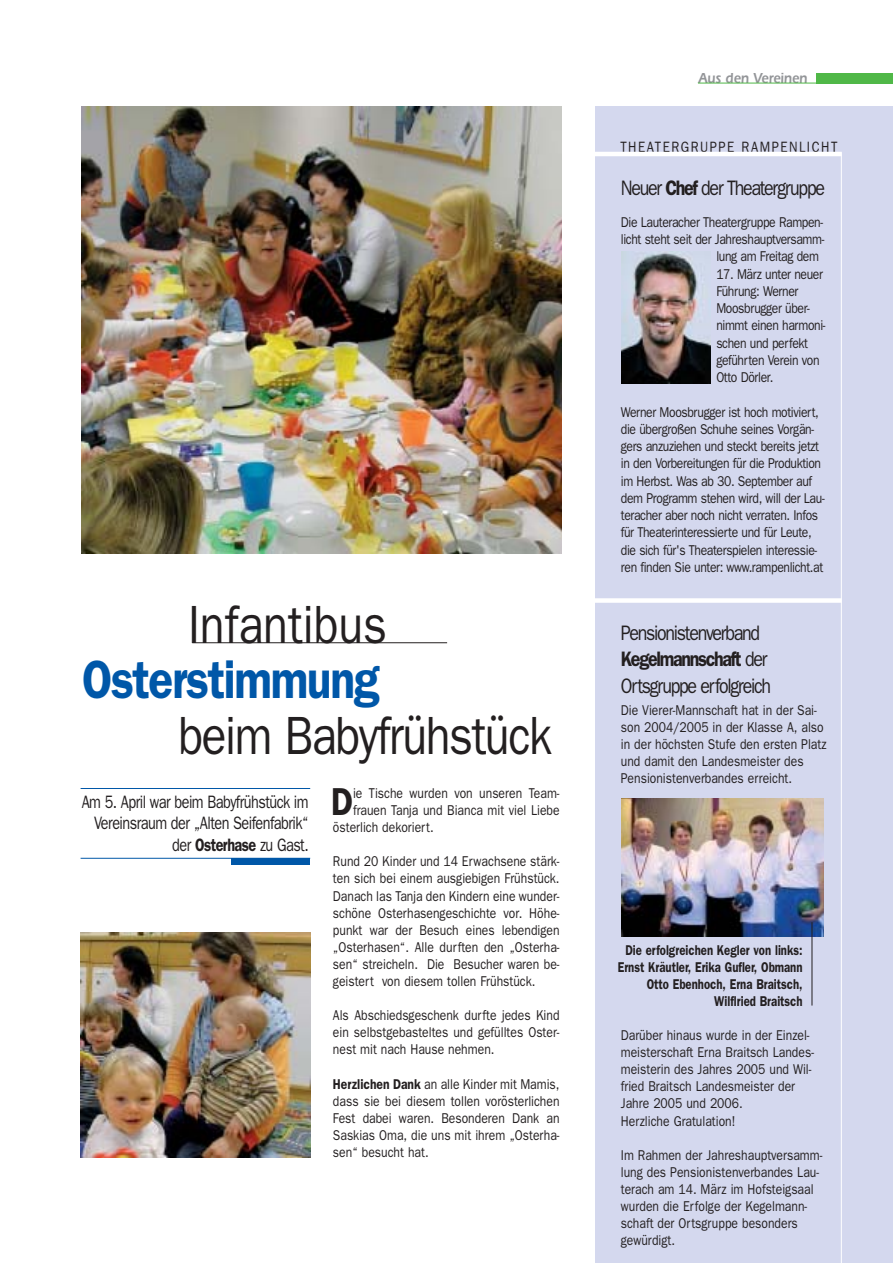
<style>
.page{position:relative;width:893px;height:1263px;background:#fff}
.page>*{position:absolute;margin:0;border:0;box-sizing:border-box;transform-origin:0 0}
.t1{font:54px "Franklin Gothic";letter-spacing:-.03em;color:#231f20;scale:.85 1}
.t2{font:600 54px "Franklin Gothic";letter-spacing:-.03em;color:#0057a8;scale:.85 1}
.t3{font:54px "Franklin Gothic";color:#231f20;scale:.85 1}
.t4{font:600 39.15px "Franklin Gothic";color:#231f20;scale:.85 1}
.t5{font:21px/25.2px "Franklin Gothic";letter-spacing:-.07em;color:#231f20;scale:.85 1}
.t6{font:18px/21.6px "Franklin Gothic";letter-spacing:-.035em;color:#231f20;text-align:right;scale:.8 1}
.t7{font:15px "Franklin Gothic";letter-spacing:.12em;color:#231f20;scale:.85 1}
.t8{font:600 15px "Itc Eras";color:#939598;scale:.85 1}
.t9{font:14.25px/17.1px "Franklin Gothic";color:#231f20;scale:.85 1}
.t10{font:14.25px/17.2px "Franklin Gothic";letter-spacing:-.03em;color:#231f20;scale:.85 1}
.t11{font:600 14.25px/17.1px "Franklin Gothic";color:#231f20;text-align:right;scale:.8 1}
.s1{font-weight:600}
</style>
<div class="page">
<hr style="left:81px;top:788px;width:229px;height:1px;background:#0057a8">
<hr style="left:81px;top:858px;width:229px;height:1px;background:#0057a8">
<div style="left:231px;top:858px;width:79px;height:7px;background:#0057a8"></div>
<div style="left:595px;top:107px;width:298px;height:1156px;background:#d4d8ee"></div>
<hr style="left:582px;top:152px;width:260px;height:4px;background:#fff">
<div style="left:582px;top:598px;width:260px;height:5px;background:#fff"></div>
<hr style="left:841px;top:152px;width:1px;height:1111px;background:#fff">
<img style="left:82px;top:107px;width:479px;height:446px">
<hr style="left:192px;top:642px;width:255px;height:1px;background:#231f20">
<div style="left:816px;top:73px;width:77px;height:10px;background:#50b848"></div>
<hr style="left:698px;top:83px;width:119px;height:1px;background:#50b848">
<img style="left:81px;top:932px;width:229px;height:225px">
<img style="left:621px;top:252px;width:89px;height:131px">
<img style="left:622px;top:798px;width:201px;height:138px">
<hr style="left:812px;top:922px;width:1px;height:83px;background:#231f20">
<h1 class="t3" style="left:188px;top:606px;width:236px">Infantibus</h1>
<h1 class="t2" style="left:82px;top:661px;width:351px">Osterstimmung</h1>
<h1 class="t1" style="left:178px;top:717px;width:441px">beim Babyfrühstück</h1>
<p class="t6" style="left:82px;top:792px;width:285px">Am 5. April war beim Babyfrühstück im<br>Vereinsraum der „Alten Seifenfabrik“ der <span class="s1">Osterhase</span> zu Gast.</p>
<h2 class="t4" style="left:331px;top:788px;width:27px">D</h2>
<p class="t9" style="left:353px;top:786px;width:244px">ie Tische wurden von unseren Team-</p>
<p class="t9" style="left:353px;top:803px;width:245px">frauen Tanja und Bianca mit viel Liebe</p>
<p class="t9" style="left:333px;top:820px;width:120px">österlich dekoriert.</p>
<p class="t9" style="left:333px;top:854px;width:268px;text-align:justify">Rund 20 Kinder und 14 Erwachsene stärk&shy;ten sich bei einem ausgiebigen Frühstück.<br>Danach las Tanja den Kindern eine wunder&shy;schöne Osterhasengeschichte vor. Höhe&shy;punkt war der Besuch eines lebendigen „Osterhasen“. Alle durften den „Osterha&shy;sen“ streicheln. Die Besucher waren be&shy;geistert von diesem tollen Frühstück.</p>
<p class="t9" style="left:333px;top:1008px;width:268px;text-align:justify">Als Abschiedsgeschenk durfte jedes Kind ein selbstgebasteltes und gefülltes Oster&shy;nest mit nach Hause nehmen.</p>
<p class="t9" style="left:333px;top:1076px;width:268px;text-align:justify"><span class="s1">Herzlichen Dank</span> an alle Kinder mit Mamis, dass sie bei diesem tollen vorösterlichen Fest dabei waren. Besonderen Dank an Saskias Oma, die uns mit ihrem „Osterha&shy;sen“ besucht hat.</p>
<p class="t8" style="left:699px;top:73px;width:130px">Aus den Vereinen</p>
<p class="t7" style="left:620px;top:141px;width:257px">THEATERGRUPPE RAMPENLICHT</p>
<h3 class="t5" style="left:621px;top:177px;width:242px">Neuer <span class="s1">Chef</span> der Theatergruppe</h3>
<p class="t10" style="left:621px;top:215px;width:239px">Die Lauteracher Theatergruppe Rampen-</p>
<p class="t10" style="left:621px;top:232px;width:241px">licht steht seit der Jahreshauptversamm-</p>
<p class="t10" style="left:716px;top:249px;width:122px">lung am Freitag dem</p>
<p class="t10" style="left:716px;top:266px;width:130px">17. März unter neuer<br>Führung: Werner<br>Moosbrugger über&shy;nimmt einen harmoni&shy;schen und perfekt geführten Verein von<br>Otto Dörler.</p>
<p class="t10" style="left:621px;top:404px;width:241px">Werner Moosbrugger ist hoch motiviert, die übergroßen Schuhe seines Vorgän&shy;gers anzuziehen und steckt bereits jetzt in den Vorbereitungen für die Produktion im Herbst. Was ab 30. September auf dem Programm stehen wird, will der Lau&shy;teracher aber noch nicht verraten. Infos für Theaterinteressierte und für Leute, die sich für's Theaterspielen interessie&shy;ren finden Sie unter: www.rampenlicht.at</p>
<h3 class="t5" style="left:621px;top:622px;width:174px">Pensionistenverband<br><span class="s1">Kegelmannschaft</span> der</h3>
<h3 class="t5" style="left:621px;top:675px;width:178px">Ortsgruppe erfolgreich</h3>
<p class="t9" style="left:621px;top:703px;width:243px">Die Vierer-Mannschaft hat in der Sai&shy;son 2004/2005 in der Klasse A, also in der höchsten Stufe den ersten Platz und damit den Landesmeister des Pensionistenverbandes erreicht.</p>
<p class="t11" style="left:618px;top:942px;width:233px">Die erfolgreichen Kegler von links:<br>Ernst Kräutler, Erika Gufler, Obmann<br>Otto Ebenhoch, Erna Braitsch,<br>Wilflried Braitsch</p>
<p class="t9" style="left:621px;top:1028px;width:229px">Darüber hinaus wurde in der Einzel&shy;meisterschaft Erna Braitsch Landes&shy;meisterin des Jahres 2005 und Wil&shy;fried Braitsch Landesmeister der<br>Jahre 2005 und 2006.<br>Herzliche Gratulation!</p>
<p class="t9" style="left:621px;top:1147px;width:239px">Im Rahmen der Jahreshauptversamm&shy;lung des Pensionistenverbandes Lau&shy;terach am 14. März im Hofsteigsaal wurden die Erfolge der Kegelmann&shy;schaft der Ortsgruppe besonders gewürdigt.</p>
</div>
